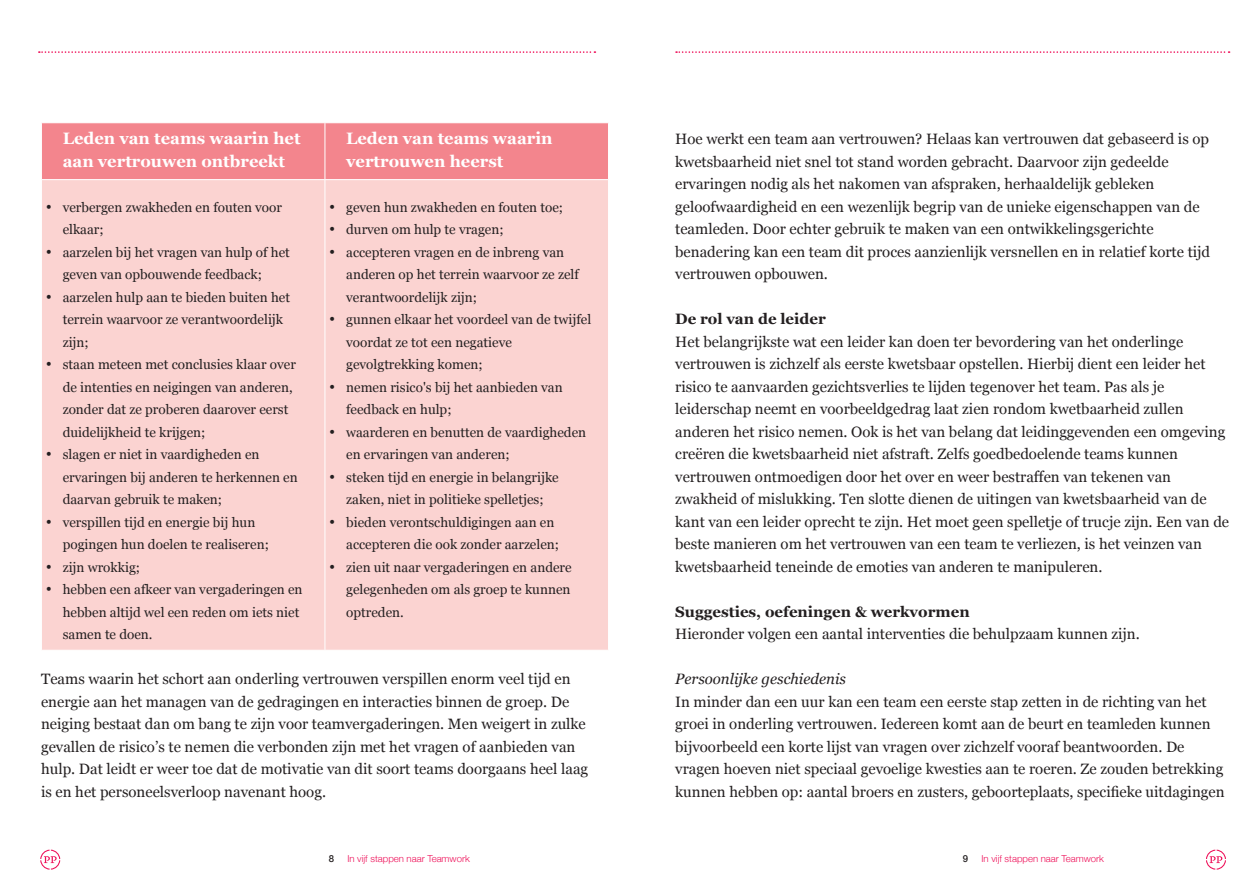
<style>
.page{position:relative;width:1259px;height:893px;background:#fff}
.page>*{position:absolute;margin:0;border:0;box-sizing:border-box;transform-origin:0 0}
.tabel_plat{font:700 16.5px/22.5px "Georgia";color:#fff}
.t1{font:15px/22.5px "Georgia";color:#231f20}
.kop4_vet{font:700 15px "Georgia";color:#231f20}
.kop5_cursief{font:italic 15px "Georgia";color:#231f20}
.tabel_plat-2{font:13.5px/22.5px "Georgia";color:#231f20}
.t2{font:300 9.6px "Helvetica Neue";color:#ee1059}
.t3{font:500 9.6px "Helvetica Neue";color:#231f20}
</style>
<div class="page">
<svg style="left:39px;top:51px;width:556px;height:2px"></svg>
<svg style="left:676px;top:51px;width:553px;height:2px"></svg>
<svg style="left:40px;top:850px;width:20px;height:20px"></svg>
<svg style="left:1206px;top:850px;width:20px;height:20px"></svg>
<div style="left:42px;top:123px;width:566px;height:56px;background:#f3858d"></div>
<div style="left:42px;top:180px;width:566px;height:470px;background:#fbd3d1"></div>
<hr style="left:324px;top:123px;width:1px;height:56px;background:#fff">
<hr style="left:324px;top:180px;width:1px;height:470px;background:#fff">
<p class="tabel_plat" style="left:63px;top:126px;width:239px">Leden van teams waarin het aan vertrouwen ontbreekt</p>
<p class="tabel_plat" style="left:346px;top:126px;width:208px">Leden van teams waarin vertrouwen heerst</p>
<p class="tabel_plat-2" style="left:63px;top:195px;width:221px;text-indent:-17px">• verbergen zwakheden en fouten voor elkaar;</p>
<p class="tabel_plat-2" style="left:63px;top:240px;width:229px;text-indent:-17px">• aarzelen bij het vragen van hulp of het geven van opbouwende feedback;</p>
<p class="tabel_plat-2" style="left:63px;top:285px;width:229px;text-indent:-17px">• aarzelen hulp aan te bieden buiten het terrein waarvoor ze verantwoordelijk zijn;</p>
<p class="tabel_plat-2" style="left:63px;top:353px;width:235px;text-indent:-17px">• staan meteen met conclusies klaar over de intenties en neigingen van anderen, zonder dat ze proberen daarover eerst duidelijkheid te krijgen;</p>
<p class="tabel_plat-2" style="left:63px;top:443px;width:237px;text-indent:-17px">• slagen er niet in vaardigheden en ervaringen bij anderen te herkennen en daarvan gebruik te maken;</p>
<p class="tabel_plat-2" style="left:63px;top:510px;width:208px;text-indent:-17px">• verspillen tijd en energie bij hun pogingen hun doelen te realiseren;</p>
<p class="tabel_plat-2" style="left:46px;top:555px;width:96px">• zijn wrokkig;</p>
<p class="tabel_plat-2" style="left:63px;top:578px;width:241px;text-indent:-17px">• hebben een afkeer van vergaderingen en hebben altijd wel een reden om iets niet samen te doen.</p>
<p class="tabel_plat-2" style="left:329px;top:195px;width:235px">• geven hun zwakheden en fouten toe;</p>
<p class="tabel_plat-2" style="left:329px;top:218px;width:176px">• durven om hulp te vragen;</p>
<p class="tabel_plat-2" style="left:346px;top:240px;width:234px;text-indent:-17px">• accepteren vragen en de inbreng van anderen op het terrein waarvoor ze zelf verantwoordelijk zijn;</p>
<p class="tabel_plat-2" style="left:346px;top:308px;width:246px;text-indent:-17px">• gunnen elkaar het voordeel van de twijfel voordat ze tot een negatieve gevolgtrekking komen;</p>
<p class="tabel_plat-2" style="left:346px;top:375px;width:218px;text-indent:-17px">• nemen risico's bij het aanbieden van feedback en hulp;</p>
<p class="tabel_plat-2" style="left:346px;top:420px;width:241px;text-indent:-17px">• waarderen en benutten de vaardigheden en ervaringen van anderen;</p>
<p class="tabel_plat-2" style="left:329px;top:465px;width:231px;text-align:center">• steken tijd en energie in belangrijke zaken, niet in politieke spelletjes;</p>
<p class="tabel_plat-2" style="left:346px;top:510px;width:214px;text-indent:-17px">• bieden verontschuldigingen aan en accepteren die ook zonder aarzelen;</p>
<p class="tabel_plat-2" style="left:346px;top:555px;width:227px;text-align:justify;text-indent:-17px">• zien uit naar vergaderingen en andere gelegenheden om als groep te kunnen optreden.</p>
<p class="t1" style="left:41px;top:667px;width:548px">Teams waarin het schort aan onderling vertrouwen verspillen enorm veel tijd en energie aan het managen van de gedragingen en interacties binnen de groep. De neiging bestaat dan om bang te zijn voor teamvergaderingen. Men weigert in zulke gevallen de risico’s te nemen die verbonden zijn met het vragen of aanbieden van hulp. Dat leidt er weer toe dat de motivatie van dit soort teams doorgaans heel laag is en het personeelsverloop navenant hoog.</p>
<p class="t1" style="left:675px;top:127px;width:536px">Hoe werkt een team aan vertrouwen? Helaas kan vertrouwen dat gebaseerd is op kwetsbaarheid niet snel tot stand worden gebracht. Daarvoor zijn gedeelde ervaringen nodig als het nakomen van afspraken, herhaaldelijk gebleken geloofwaardigheid en een wezenlijk begrip van de unieke eigenschappen van de teamleden. Door echter gebruik te maken van een ontwikkelingsgerichte benadering kan een team dit proces aanzienlijk versnellen en in relatief korte tijd vertrouwen opbouwen.</p>
<p class="kop4_vet" style="left:675px;top:308px;width:152px">De rol van de leider</p>
<p class="t1" style="left:675px;top:329px;width:555px">Het belangrijkste wat een leider kan doen ter bevordering van het onderlinge vertrouwen is zichzelf als eerste kwetsbaar opstellen. Hierbij dient een leider het risico te aanvaarden gezichtsverlies te lijden tegenover het team. Pas als je leiderschap neemt en voorbeeldgedrag laat zien rondom kwetbaarheid zullen anderen het risico nemen. Ook is het van belang dat leidinggevenden een omgeving creëren die kwetsbaarheid niet afstraft. Zelfs goedbedoelende teams kunnen vertrouwen ontmoedigen door het over en weer bestraffen van tekenen van zwakheid of mislukking. Ten slotte dienen de uitingen van kwetsbaarheid van de kant van een leider oprecht te zijn. Het moet geen spelletje of trucje zijn. Een van de beste manieren om het vertrouwen van een team te verliezen, is het veinzen van kwetsbaarheid teneinde de emoties van anderen te manipuleren.</p>
<p class="kop4_vet" style="left:675px;top:600px;width:296px">Suggesties, oefeningen &amp; werkvormen</p>
<p class="t1" style="left:675px;top:622px;width:466px">Hieronder volgen een aantal interventies die behulpzaam kunnen zijn.</p>
<p class="kop5_cursief" style="left:675px;top:668px;width:172px">Persoonlijke geschiedenis</p>
<p class="t1" style="left:675px;top:689px;width:551px">In minder dan een uur kan een team een eerste stap zetten in de richting van het groei in onderling vertrouwen. Iedereen komt aan de beurt en teamleden kunnen bijvoorbeeld een korte lijst van vragen over zichzelf vooraf beantwoorden. De vragen hoeven niet speciaal gevoelige kwesties aan te roeren. Ze zouden betrekking kunnen hebben op: aantal broers en zusters, geboorteplaats, specifieke uitdagingen</p>
<p class="t3" style="left:329px;top:851px;width:7px">8</p>
<p class="t2" style="left:347px;top:851px;width:124px">In vijf stappen naar Teamwork</p>
<p class="t3" style="left:963px;top:851px;width:7px">9</p>
<p class="t2" style="left:981px;top:851px;width:124px">In vijf stappen naar Teamwork</p>
</div>
